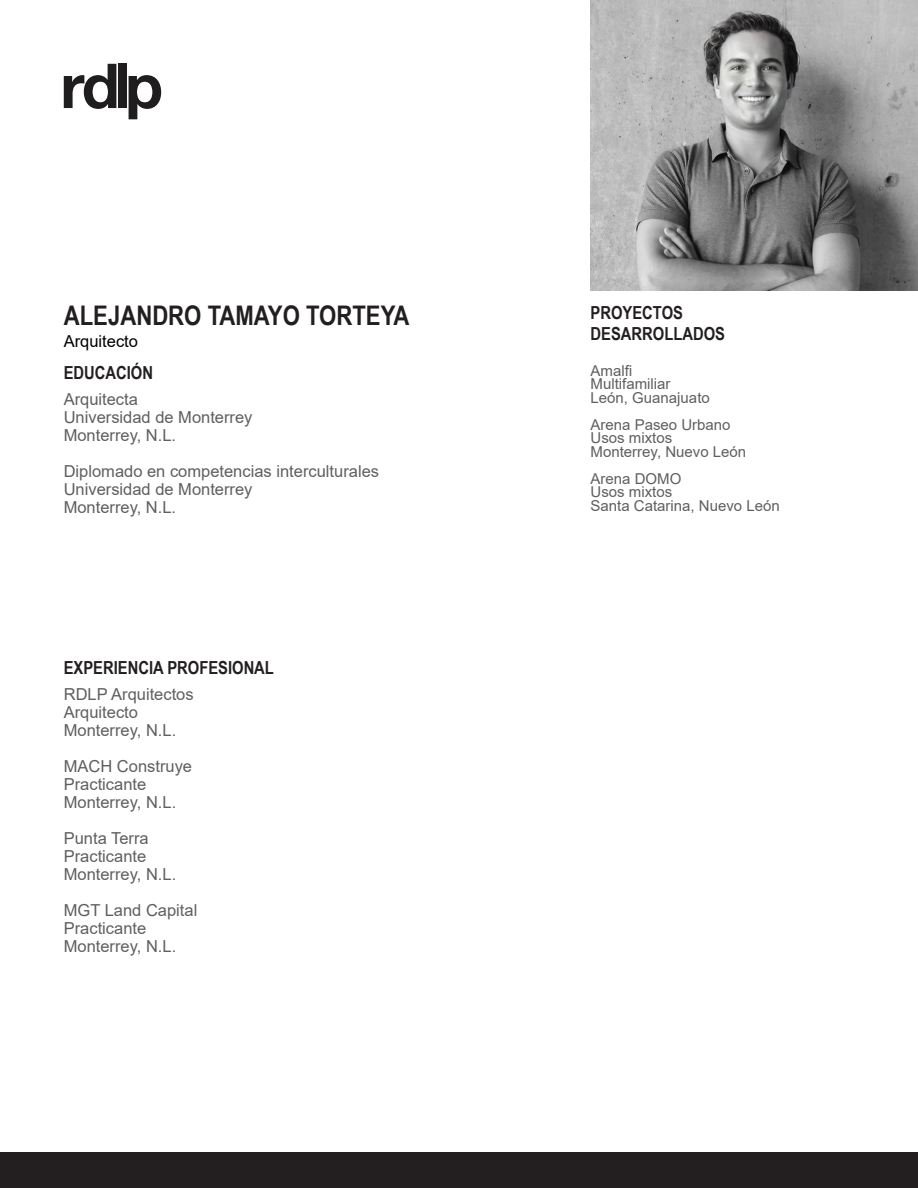
<style>
.page{position:relative;width:918px;height:1188px;background:#fff}
.page>*{position:absolute;margin:0;border:0;box-sizing:border-box;transform-origin:0 0}
.Titulos_contenido{font:700 27px "Arial Narrow";color:#231f20}
.Subtitulos_contenido{font:700 18px "Arial Narrow";color:#231f20}
.Texto{font:16.5px "Arial";color:#5f5f62}
.Puesto{font:16.5px "Arial";color:#000}
.Notas{font:15px "Arial";color:#5f5f62}
</style>
<div class="page">
<div style="left:0;top:1152px;width:918px;height:36px;background:#231f20"></div>
<svg style="left:64px;top:64px;width:52px;height:45px"></svg>
<div style="left:118px;top:64px;width:9px;height:44px;background:#201d1e"></div>
<svg style="left:129px;top:75px;width:32px;height:44px"></svg>
<img style="left:591px;top:0;width:327px;height:290px">
<p class="Titulos_contenido" style="left:64px;top:295px;width:347px">ALEJANDRO TAMAYO TORTEYA</p>
<p class="Puesto" style="left:64px;top:330px;width:76px">Arquitecto</p>
<p class="Subtitulos_contenido" style="left:64px;top:359px;width:91px">EDUCACIÓN</p>
<p class="Texto" style="left:64px;top:388px;width:76px">Arquitecta</p>
<p class="Texto" style="left:64px;top:406px;width:190px">Universidad de Monterrey</p>
<p class="Texto" style="left:64px;top:424px;width:114px">Monterrey, N.L.</p>
<p class="Texto" style="left:64px;top:460px;width:317px">Diplomado en competencias interculturales</p>
<p class="Texto" style="left:64px;top:478px;width:190px">Universidad de Monterrey</p>
<p class="Texto" style="left:64px;top:496px;width:114px">Monterrey, N.L.</p>
<p class="Subtitulos_contenido" style="left:64px;top:654px;width:212px">EXPERIENCIA PROFESIONAL</p>
<p class="Texto" style="left:64px;top:683px;width:131px">RDLP Arquitectos</p>
<p class="Texto" style="left:64px;top:701px;width:76px">Arquitecto</p>
<p class="Texto" style="left:64px;top:719px;width:114px">Monterrey, N.L.</p>
<p class="Texto" style="left:64px;top:755px;width:130px">MACH Construye</p>
<p class="Texto" style="left:64px;top:773px;width:84px">Practicante</p>
<p class="Texto" style="left:64px;top:791px;width:114px">Monterrey, N.L.</p>
<p class="Texto" style="left:64px;top:827px;width:86px">Punta Terra</p>
<p class="Texto" style="left:64px;top:845px;width:84px">Practicante</p>
<p class="Texto" style="left:64px;top:863px;width:114px">Monterrey, N.L.</p>
<p class="Texto" style="left:64px;top:899px;width:135px">MGT Land Capital</p>
<p class="Texto" style="left:64px;top:917px;width:84px">Practicante</p>
<p class="Texto" style="left:64px;top:935px;width:114px">Monterrey, N.L.</p>
<p class="Subtitulos_contenido" style="left:591px;top:299px;width:94px">PROYECTOS</p>
<p class="Subtitulos_contenido" style="left:591px;top:320px;width:136px">DESARROLLADOS</p>
<p class="Notas" style="left:591px;top:360px;width:43px">Amalfi</p>
<p class="Notas" style="left:591px;top:374px;width:81px">Multifamiliar</p>
<p class="Notas" style="left:591px;top:387px;width:121px">León, Guanajuato</p>
<p class="Notas" style="left:591px;top:414px;width:142px">Arena Paseo Urbano</p>
<p class="Notas" style="left:591px;top:428px;width:83px">Usos mixtos</p>
<p class="Notas" style="left:591px;top:441px;width:157px">Monterrey, Nuevo León</p>
<p class="Notas" style="left:591px;top:468px;width:92px">Arena DOMO</p>
<p class="Notas" style="left:591px;top:482px;width:83px">Usos mixtos</p>
<p class="Notas" style="left:591px;top:495px;width:191px">Santa Catarina, Nuevo León</p>
</div>
